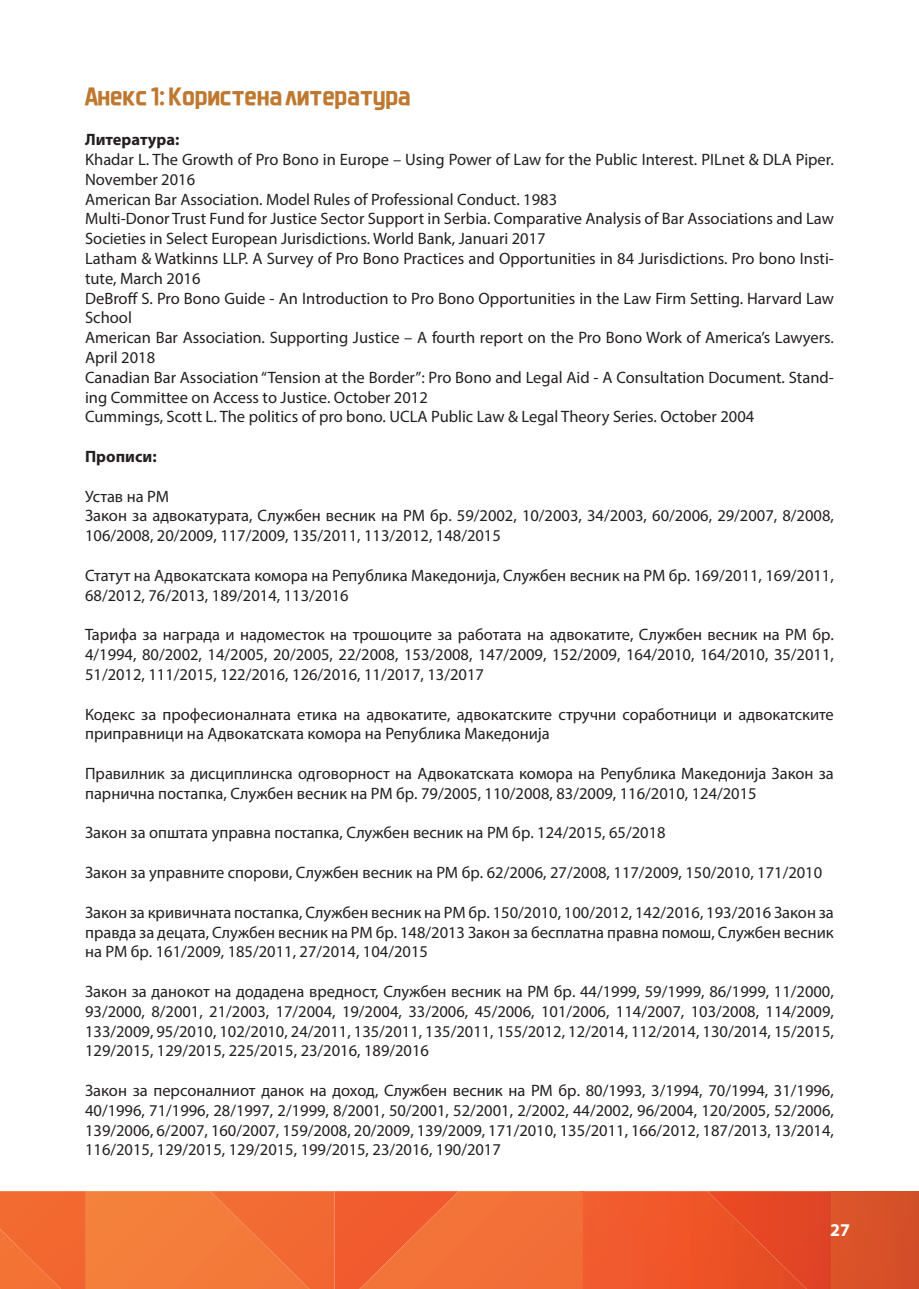
<style>
.page{position:relative;width:919px;height:1289px;background:#fff}
.page>*{position:absolute;margin:0;border:0;box-sizing:border-box;transform-origin:0 0}
.t1{font:700 25.5px "Aero Matics";color:#bf782f}
.t2{font:700 18px "Myriad Pro";color:#fff}
.t3{font:16.5px/19.8px "Myriad Pro";color:#231f20}
.t4{font:700 16.5px "Myriad Pro";color:#231f20}
</style>
<div class="page">
<img style="left:61px;top:1191px;width:149px;height:97px">
<img style="left:210px;top:1191px;width:149px;height:97px">
<img style="left:359px;top:1191px;width:348px;height:97px">
<img style="left:0;top:1191px;width:61px;height:97px">
<img style="left:707px;top:1191px;width:211px;height:97px">
<h1 class="t1" style="left:85px;top:82px;width:327px">Анекс 1: Користена литература</h1>
<p class="t4" style="left:85px;top:129px;width:96px">Литература:</p>
<p class="t3" style="left:85px;top:149px;width:750px">Khadar L. The Growth of Pro Bono in Europe – Using Power of Law for the Public Interest. PILnet &amp; DLA Piper.<br>November 2016<br>American Bar Association. Model Rules of Professional Conduct. 1983<br>Multi-Donor Trust Fund for Justice Sector Support in Serbia. Comparative Analysis of Bar Associations and Law Societies in Select European Jurisdictions. World Bank, Januari 2017<br>Latham &amp; Watkinns LLP. A Survey of Pro Bono Practices and Opportunities in 84 Jurisdictions. Pro bono Insti&shy;tute, March 2016<br>DeBroff S. Pro Bono Guide - An Introduction to Pro Bono Opportunities in the Law Firm Setting. Harvard Law School<br>American Bar Association. Supporting Justice – A fourth report on the Pro Bono Work of America’s Lawyers.<br>April 2018<br>Canadian Bar Association “Tension at the Border”: Pro Bono and Legal Aid - A Consultation Document. Stand&shy;ing Committee on Access to Justice. October 2012<br>Cummings, Scott L. The politics of pro bono. UCLA Public Law &amp; Legal Theory Series. October 2004</p>
<p class="t4" style="left:85px;top:446px;width:73px">Прописи:</p>
<p class="t3" style="left:85px;top:486px;width:750px">Устав на РМ<br>Закон за адвокатурата, Службен весник на РМ бр. 59/2002, 10/2003, 34/2003, 60/2006, 29/2007, 8/2008,<br>106/2008, 20/2009, 117/2009, 135/2011, 113/2012, 148/2015</p>
<p class="t3" style="left:85px;top:565px;width:750px">Статут на Адвокатската комора на Република Македонија, Службен весник на РМ бр. 169/2011, 169/2011,<br>68/2012, 76/2013, 189/2014, 113/2016</p>
<p class="t3" style="left:85px;top:624px;width:750px;text-align:justify">Тарифа за награда и надоместок на трошоците за работата на адвокатите, Службен весник на РМ бр.<br>4/1994, 80/2002, 14/2005, 20/2005, 22/2008, 153/2008, 147/2009, 152/2009, 164/2010, 164/2010, 35/2011, 51/2012, 111/2015, 122/2016, 126/2016, 11/2017, 13/2017</p>
<p class="t3" style="left:85px;top:704px;width:750px">Кодекс за професионалната етика на адвокатите, адвокатските стручни соработници и адвокатските приправници на Адвокатската комора на Република Македонија</p>
<p class="t3" style="left:85px;top:763px;width:750px">Правилник за дисциплинска одговорност на Адвокатската комора на Република Македонија Закон за парнична постапка, Службен весник на РМ бр. 79/2005, 110/2008, 83/2009, 116/2010, 124/2015</p>
<p class="t3" style="left:85px;top:822px;width:582px">Закон за општата управна постапка, Службен весник на РМ бр. 124/2015, 65/2018</p>
<p class="t3" style="left:85px;top:862px;width:738px">Закон за управните спорови, Службен весник на РМ бр. 62/2006, 27/2008, 117/2009, 150/2010, 171/2010</p>
<p class="t3" style="left:85px;top:902px;width:750px;text-align:justify">Закон за кривичната постапка, Службен весник на РМ бр. 150/2010, 100/2012, 142/2016, 193/2016 Закон за правда за децата, Службен весник на РМ бр. 148/2013 Закон за бесплатна правна помош, Службен весник на РМ бр. 161/2009, 185/2011, 27/2014, 104/2015</p>
<p class="t3" style="left:85px;top:981px;width:750px;text-align:justify">Закон за данокот на додадена вредност, Службен весник на РМ бр. 44/1999, 59/1999, 86/1999, 11/2000, 93/2000, 8/2001, 21/2003, 17/2004, 19/2004, 33/2006, 45/2006, 101/2006, 114/2007, 103/2008, 114/2009, 133/2009, 95/2010, 102/2010, 24/2011, 135/2011, 135/2011, 155/2012, 12/2014, 112/2014, 130/2014, 15/2015, 129/2015, 129/2015, 225/2015, 23/2016, 189/2016</p>
<p class="t3" style="left:85px;top:1080px;width:750px;text-align:justify">Закон за персоналниот данок на доход, Службен весник на РМ бр. 80/1993, 3/1994, 70/1994, 31/1996, 40/1996, 71/1996, 28/1997, 2/1999, 8/2001, 50/2001, 52/2001, 2/2002, 44/2002, 96/2004, 120/2005, 52/2006, 139/2006, 6/2007, 160/2007, 159/2008, 20/2009, 139/2009, 171/2010, 135/2011, 166/2012, 187/2013, 13/2014, 116/2015, 129/2015, 129/2015, 199/2015, 23/2016, 190/2017</p>
<p class="t2" style="left:830px;top:1217px;width:21px">27</p>
</div>
